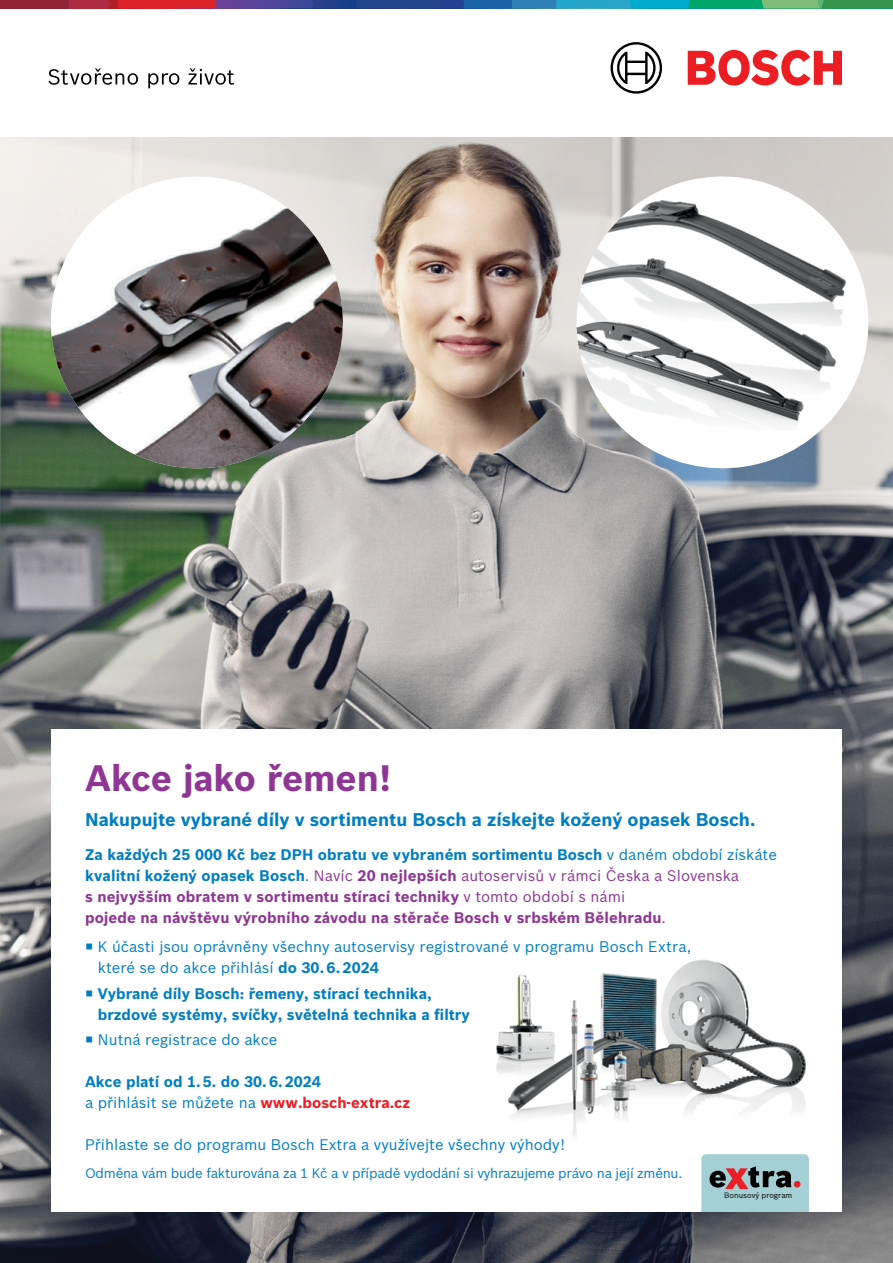
<style>
.page{position:relative;width:893px;height:1263px;background:#fff}
.page>*{position:absolute;margin:0;border:0;box-sizing:border-box;transform-origin:0 0}
.t1{font:700 36px "Bosch Sans";letter-spacing:-.005em;color:#8f3694}
.t2{font:700 18px "Bosch Sans";color:#007ec3}
.t3{font:700 15px/21px "Bosch Sans";letter-spacing:.005em;color:#8f3694}
.t4{font:15px/21px "Bosch Sans";color:#007ec3}
.t5{font:700 15px/21px "Bosch Sans";color:#007ec3}
.t6{font:13.5px "Bosch Sans";letter-spacing:-.02em;color:#007ec3}
.t7{font:7.65px "Bosch Sans";color:#000}
.s1{color:#007ec3}
.s2{font-weight:400;color:#007ec3}
.s3{font-weight:400}
.s4{font-weight:700}
.s5{color:#ed1d24}
</style>
<div class="page">
<img style="left:0;top:137px;width:893px;height:1126px">
<div style="left:0;top:0;width:69px;height:9px;background:#902336"></div>
<svg style="left:69px;top:0;width:824px;height:9px;background:#486b80"></svg>
<svg style="left:48px;top:68px;width:90px;height:17px"></svg>
<svg style="left:148px;top:73px;width:31px;height:15px"></svg>
<svg style="left:188px;top:68px;width:46px;height:17px"></svg>
<svg style="left:688px;top:50px;width:154px;height:36px"></svg>
<svg style="left:610px;top:42px;width:52px;height:52px"></svg>
<svg style="left:561px;top:161px;width:323px;height:323px"></svg>
<img style="left:562px;top:188px;width:302px;height:242px">
<div style="left:51px;top:729px;width:791px;height:483px;background:#fff"></div>
<img style="left:496px;top:959px;width:310px;height:179px">
<svg style="left:701px;top:1154px;width:108px;height:58px;background:#97b0b6"></svg>
<svg style="left:35px;top:161px;width:324px;height:323px"></svg>
<img style="left:41px;top:209px;width:318px;height:261px">
<h1 class="t1" style="left:85px;top:751px;width:308px">Akce jako řemen!</h1>
<p class="t2" style="left:85px;top:806px;width:672px">Nakupujte vybrané díly v sortimentu Bosch a získejte kožený opasek Bosch.</p>
<p class="t3" style="left:85px;top:843px;width:693px"><span class="s1">Za každých 25 000 Kč bez DPH obratu ve vybraném sortimentu Bosch</span> <span class="s2">v daném období získáte </span><span class="s1">kvalitní kožený opasek Bosch</span><span class="s2">.</span> <span class="s3">Navíc</span> 20 nejlepších <span class="s3">autoservisů v rámci Česka a Slovenska<br></span>s nejvyšším obratem v sortimentu stírací techniky <span class="s3">v tomto období s námi<br></span>pojede na návštěvu výrobního závodu na stěrače Bosch v srbském Bělehradu<span class="s3">.</span></p>
<p class="t4" style="left:98px;top:935px;width:595px;text-indent:-13px">○ K účasti jsou oprávněny všechny autoservisy registrované v programu Bosch Extra, které se do akce přihlásí <span class="s4">do 30.6. 2024</span></p>
<p class="t5" style="left:98px;top:982px;width:373px;text-indent:-13px">○ Vybrané díly Bosch: řemeny, stírací technika, brzdové systémy, svíčky, světelná technika a filtry</p>
<p class="t4" style="left:85px;top:1028px;width:194px">○ Nutná registrace do akce</p>
<p class="t5" style="left:85px;top:1070px;width:327px">Akce platí od 1.5. do 30.6.2024<br><span class="s3">a přihlásit se můžete na</span> <span class="s5">www.bosch-extra.cz</span></p>
<p class="t4" style="left:85px;top:1133px;width:482px">Přihlaste se do programu Bosch Extra a využívejte všechny výhody!</p>
<p class="t6" style="left:85px;top:1163px;width:599px">Odměna vám bude fakturována za 1 Kč a v případě vydodání si vyhrazujeme právo na její změnu.</p>
<p class="t7" style="left:724px;top:1189px;width:70px">Bonusový program</p>
</div>
